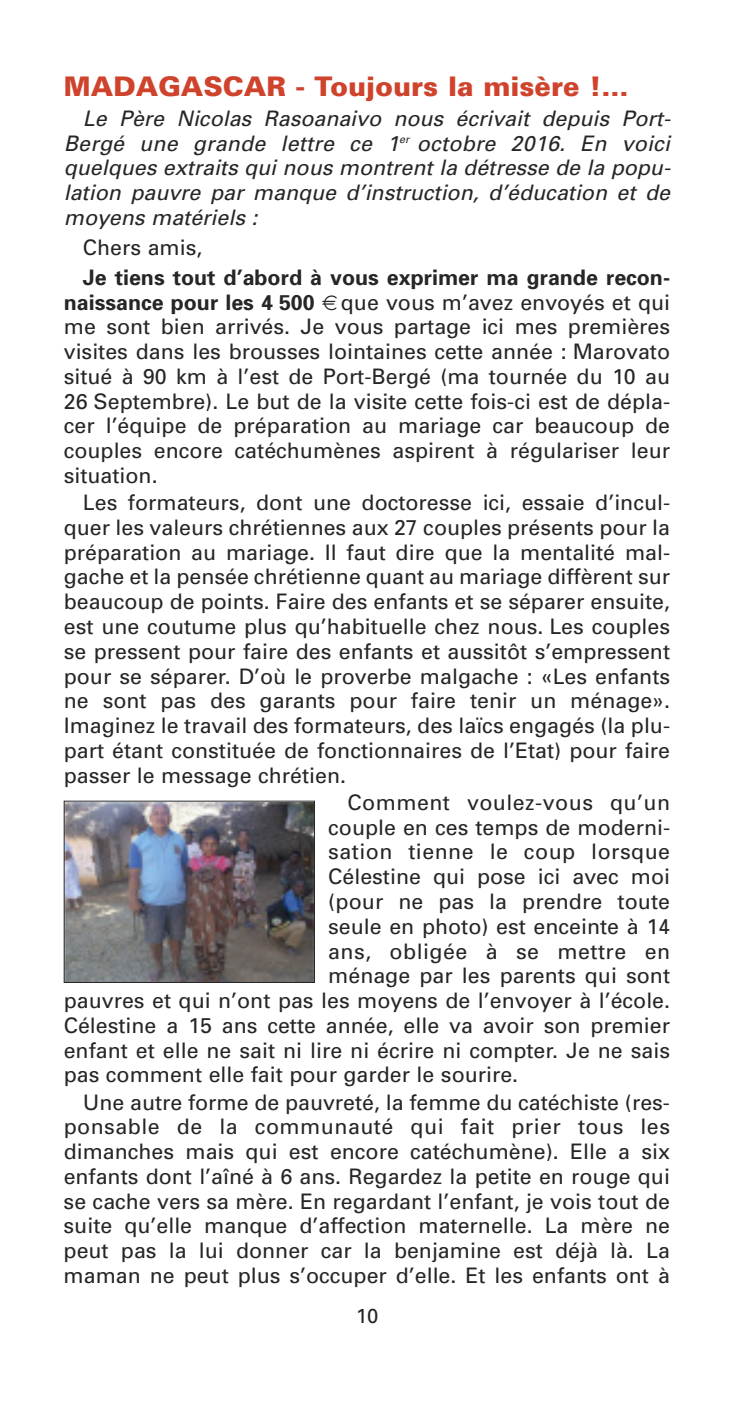
<style>
.page{position:relative;width:734px;height:1404px;background:#fff}
.page>*{position:absolute;margin:0;border:0;box-sizing:border-box;transform-origin:0 0}
.t1{font:900 27px "Univers";color:#cf422b}
.t2{font:21.38px/24.8px "Univers";color:#272627;text-align:justify}
.t3{font:italic 21.38px/24.8px "Univers";color:#272627;text-align:justify}
.t4{font:21.38px "Univers";letter-spacing:.02em;color:#272627}
.t5{font:20.25px "Univers";color:#272627}
.s1{font-weight:700}
</style>
<div class="page">
<img style="left:66px;top:802px;width:247px;height:178px">
<div style="left:64px;top:800px;width:251px;height:182px;border:1px solid #272627"></div>
<p class="t1" style="left:64px;top:77px;width:566px">MADAGASCAR - Toujours la misère !...</p>
<p class="t3" style="left:64px;top:108px;width:608px;text-indent:19px">Le Père Nicolas Rasoanaivo nous écrivait depuis Port-Bergé une grande lettre ce 1<sup>er</sup> octobre 2016. En voici quelques extraits qui nous montrent la détresse de la popu&shy;lation pauvre par manque d’instruction, d’éducation et de moyens matériels :</p>
<p class="t2" style="left:83px;top:237px;width:121px">Chers amis,</p>
<p class="t2" style="left:64px;top:267px;width:607px;text-indent:19px"><span class="s1">Je tiens tout d’abord à vous exprimer ma grande recon&shy;naissance pour les 4 500</span> que vous m’avez envoyés et qui me sont bien arrivés. Je vous partage ici mes premières visites dans les brousses lointaines cette année : Marovato situé à 90 km à l’est de Port-Bergé (ma tournée du 10 au 26 Septembre). Le but de la visite cette fois-ci est de dépla&shy;cer l’équipe de préparation au mariage car beaucoup de couples encore catéchumènes aspirent à régulariser leur situation.</p>
<p class="t2" style="left:64px;top:492px;width:607px;text-indent:19px">Les formateurs, dont une doctoresse ici, essaie d’incul&shy;quer les valeurs chrétiennes aux 27 couples présents pour la préparation au mariage. Il faut dire que la mentalité mal&shy;gache et la pensée chrétienne quant au mariage diffèrent sur beaucoup de points. Faire des enfants et se séparer ensuite, est une coutume plus qu’habituelle chez nous. Les couples se pressent pour faire des enfants et aussitôt s’empressent pour se séparer. D’où le proverbe malgache : «Les enfants ne sont pas des garants pour faire tenir un ménage».<br>Imaginez le travail des formateurs, des laïcs engagés (la plu&shy;part étant constituée de fonctionnaires de l’Etat) pour faire passer le message chrétien.</p>
<p class="t4" style="left:347px;top:794px;width:324px">Comment voulez-vous qu’un</p>
<p class="t2" style="left:328px;top:816px;width:343px">couple en ces temps de moderni-</p>
<p class="t4" style="left:328px;top:844px;width:343px">sation tienne le coup lorsque</p>
<p class="t2" style="left:328px;top:866px;width:343px">Célestine qui pose ici avec moi</p>
<p class="t2" style="left:328px;top:890px;width:343px">(pour ne pas la prendre toute</p>
<p class="t2" style="left:328px;top:915px;width:343px">seule en photo) est enceinte à 14</p>
<p class="t4" style="left:328px;top:943px;width:343px">ans, obligée à se mettre en</p>
<p class="t2" style="left:328px;top:965px;width:343px">ménage par les parents qui sont</p>
<p class="t2" style="left:64px;top:989px;width:607px">pauvres et qui n’ont pas les moyens de l’envoyer à l’école.</p>
<p class="t2" style="left:64px;top:1014px;width:607px">Célestine a 15 ans cette année, elle va avoir son premier</p>
<p class="t2" style="left:64px;top:1039px;width:607px">enfant et elle ne sait ni lire ni écrire ni compter. Je ne sais</p>
<p class="t2" style="left:64px;top:1064px;width:456px">pas comment elle fait pour garder le sourire.</p>
<p class="t2" style="left:64px;top:1091px;width:608px;text-indent:19px">Une autre forme de pauvreté, la femme du catéchiste (res&shy;ponsable de la communauté qui fait prier tous les dimanches mais qui est encore catéchumène). Elle a six enfants dont l’aîné à 6 ans. Regardez la petite en rouge qui se cache vers sa mère. En regardant l’enfant, je vois tout de suite qu’elle manque d’affection maternelle. La mère ne peut pas la lui donner car la benjamine est déjà là. La maman ne peut plus s’occuper d’elle. Et les enfants ont à</p>
<p class="t5" style="left:355px;top:1307px;width:24px">10</p>
</div>
